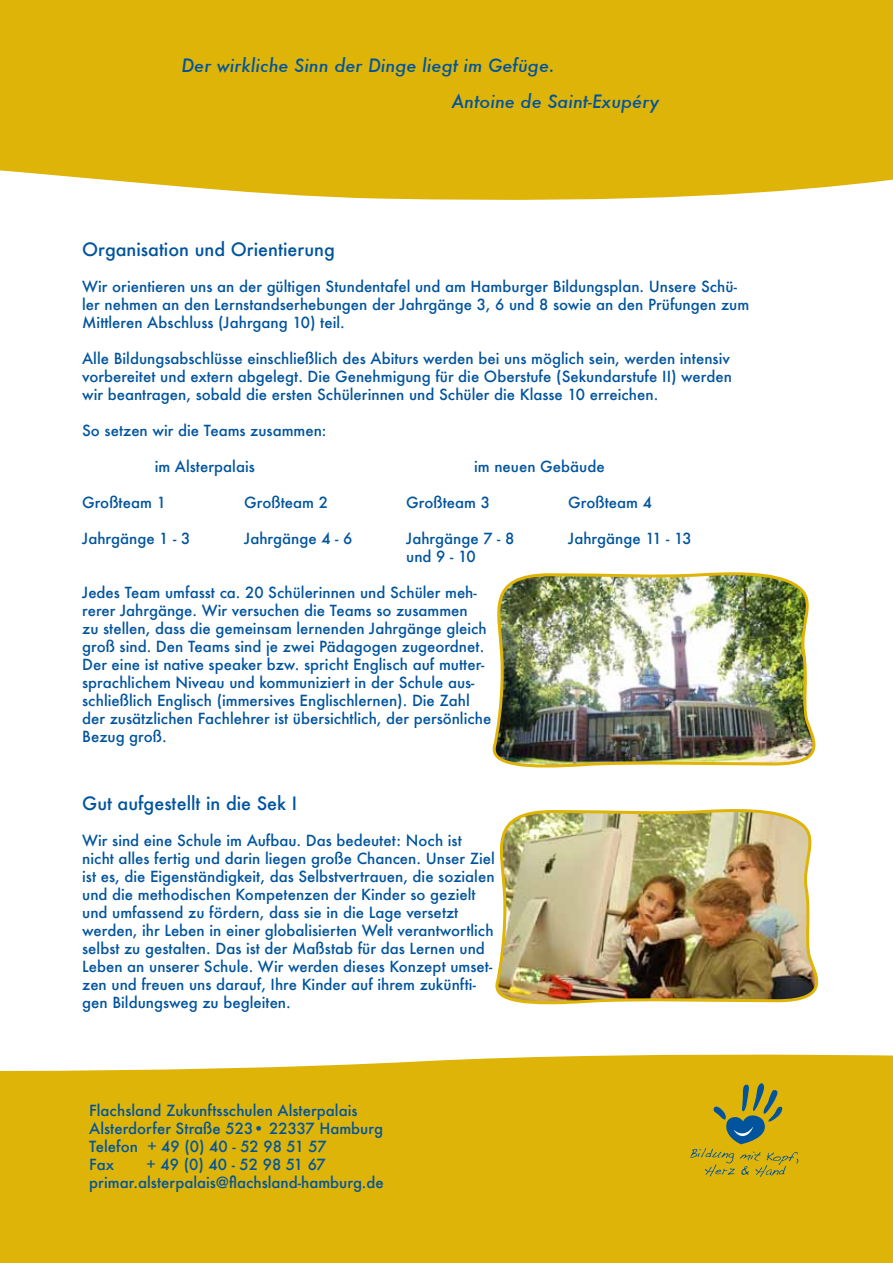
<style>
.page{position:relative;width:893px;height:1263px;background:#fff}
.page>*{position:absolute;margin:0;border:0;box-sizing:border-box;transform-origin:0 0}
.t1{font:italic 500 18px/36px "Futura";color:#00549e}
.t2{font:500 18px "Futura";color:#00549e}
.t3{font:500 15px/18px "Futura";color:#00549e}
</style>
<div class="page">
<div style="left:0;top:0;width:893px;height:200px;background:#deb408"></div>
<div style="left:0;top:1054px;width:893px;height:209px;background:#deb408"></div>
<svg style="left:690px;top:1082px;width:108px;height:95px;background:#baa421"></svg>
<img style="left:495px;top:809px;width:324px;height:196px">
<img style="left:492px;top:572px;width:324px;height:196px">
<p class="t1" style="left:451px;top:47px;width:210px;text-indent:-270px">Der wirkliche Sinn der Dinge liegt im Gefüge.<br>Antoine de Saint-Exupéry</p>
<p class="t2" style="left:82px;top:237px;width:254px">Organisation und Orientierung</p>
<p class="t3" style="left:82px;top:277px;width:668px">Wir orientieren uns an der gültigen Stundentafel und am Hamburger Bildungsplan. Unsere Schü&shy;ler nehmen an den Lernstandserhebungen der Jahrgänge 3, 6 und 8 sowie an den Prüfungen zum<br>Mittleren Abschluss (Jahrgang 10) teil.</p>
<p class="t3" style="left:82px;top:349px;width:651px">Alle Bildungsabschlüsse einschließlich des Abiturs werden bei uns möglich sein, werden intensiv vorbereitet und extern abgelegt. Die Genehmigung für die Oberstufe (Sekundarstufe II) werden wir beantragen, sobald die ersten Schülerinnen und Schüler die Klasse 10 erreichen.</p>
<p class="t3" style="left:82px;top:421px;width:246px">So setzen wir die Teams zusammen:</p>
<p class="t3" style="left:155px;top:457px;width:102px">im Alsterpalais</p>
<p class="t3" style="left:474px;top:457px;width:132px">im neuen Gebäude</p>
<p class="t3" style="left:82px;top:493px;width:85px">Großteam 1</p>
<p class="t3" style="left:244px;top:493px;width:85px">Großteam 2</p>
<p class="t3" style="left:406px;top:493px;width:85px">Großteam 3</p>
<p class="t3" style="left:568px;top:493px;width:85px">Großteam 4</p>
<p class="t3" style="left:82px;top:529px;width:110px">Jahrgänge 1 - 3</p>
<p class="t3" style="left:244px;top:529px;width:110px">Jahrgänge 4 - 6</p>
<p class="t3" style="left:406px;top:529px;width:110px">Jahrgänge 7 - 8</p>
<p class="t3" style="left:568px;top:529px;width:125px">Jahrgänge 11 - 13</p>
<p class="t3" style="left:406px;top:547px;width:71px">und 9 - 10</p>
<p class="t3" style="left:82px;top:583px;width:411px">Jedes Team umfasst ca. 20 Schülerinnen und Schüler meh&shy;rerer Jahrgänge. Wir versuchen die Teams so zusammen<br>zu stellen, dass die gemeinsam lernenden Jahrgänge gleich groß sind. Den Teams sind je zwei Pädagogen zugeordnet.<br>Der eine ist native speaker bzw. spricht Englisch auf mutter&shy;sprachlichem Niveau und kommuniziert in der Schule aus&shy;schließlich Englisch (immersives Englischlernen). Die Zahl der zusätzlichen Fachlehrer ist übersichtlich, der persönliche Bezug groß.</p>
<p class="t2" style="left:82px;top:791px;width:216px">Gut aufgestellt in die Sek I</p>
<p class="t3" style="left:82px;top:831px;width:414px">Wir sind eine Schule im Aufbau. Das bedeutet: Noch ist nicht alles fertig und darin liegen große Chancen. Unser Ziel ist es, die Eigenständigkeit, das Selbstvertrauen, die sozialen und die methodischen Kompetenzen der Kinder so gezielt und umfassend zu fördern, dass sie in die Lage versetzt werden, ihr Leben in einer globalisierten Welt verantwortlich selbst zu gestalten. Das ist der Maßstab für das Lernen und Leben an unserer Schule. Wir werden dieses Konzept umset&shy;zen und freuen uns darauf, Ihre Kinder auf ihrem zukünfti&shy;gen Bildungsweg zu begleiten.</p>
<p class="t3" style="left:89px;top:1101px;width:295px">Flachsland Zukunftsschulen Alsterpalais<br>Alsterdorfer Straße 523• 22337 Hamburg<br>Telefon + 49 (0) 40 - 52 98 51 57<br>Fax</p>
<p class="t3" style="left:89px;top:1155px;width:296px;text-align:center">+ 49 (0) 40 - 52 98 51 67 primar.alsterpalais@flachsland-hamburg.de</p>
</div>
